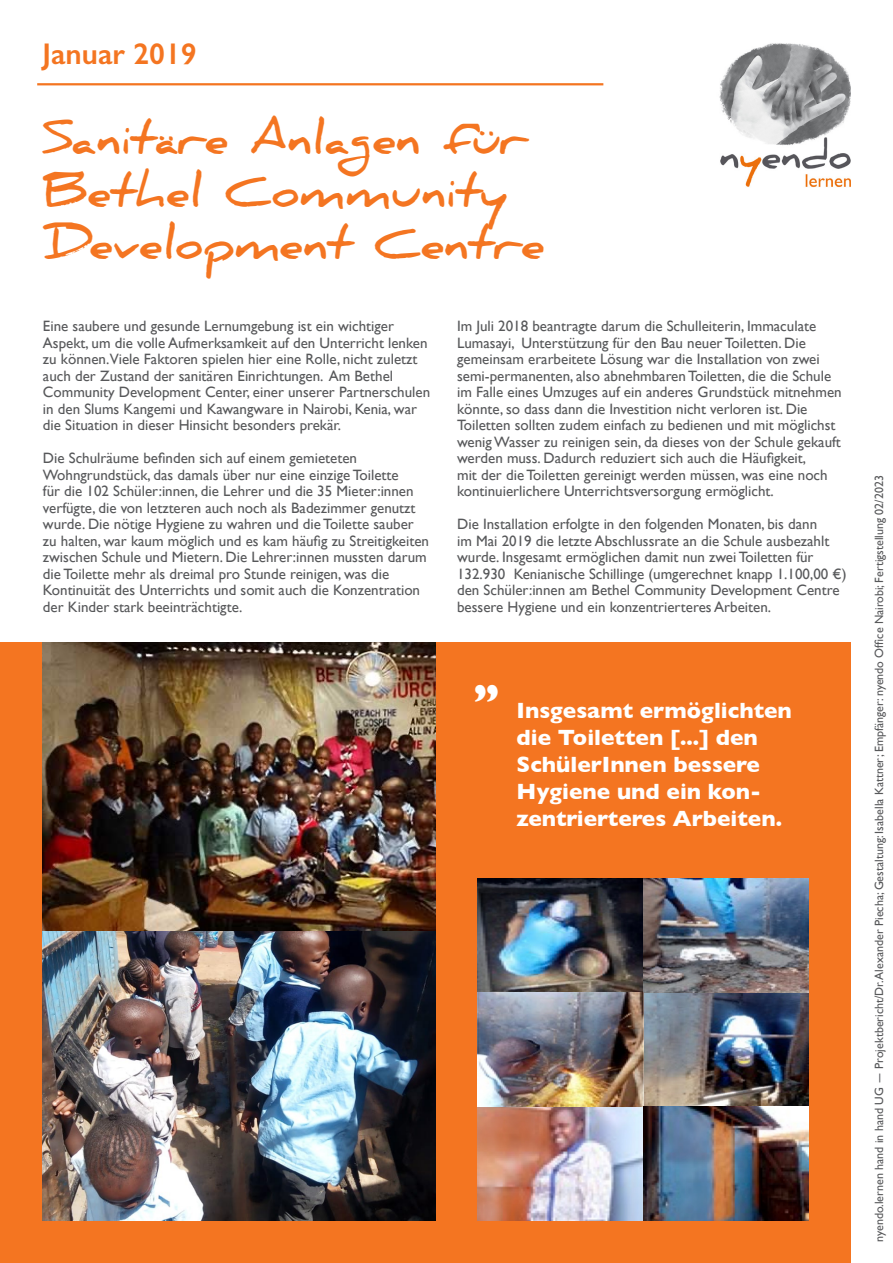
<style>
.page{position:relative;width:893px;height:1263px;background:#fff}
.page>*{position:absolute;margin:0;border:0;box-sizing:border-box;transform-origin:0 0}
.t1{font:700 45px/52.5px "Daniel";color:#f47521}
.t2{font:700 45px "Gill Sans";color:#fff}
.t3{font:600 30px "Gill Sans";color:#f47521}
.t4{font:700 22.5px/27px "Gill Sans";color:#fff}
.t5{font:15px/16.5px "Gill Sans";color:#57585a}
.t6{font:12px "Gill Sans";color:#57585a}
.s1{font-family:"Helvetica Neue"}
</style>
<div class="page">
<img style="left:719px;top:43px;width:131px;height:145px">
<div style="left:423px;top:642px;width:427px;height:621px;background:#f47521"></div>
<div style="left:0;top:642px;width:436px;height:621px;background:#f47521"></div>
<hr style="left:37px;top:83px;width:566px;height:2px;background:#f47521">
<img style="left:43px;top:930px;width:393px;height:290px">
<img style="left:43px;top:642px;width:393px;height:288px">
<img style="left:478px;top:879px;width:330px;height:341px">
<p class="t3" style="left:43px;top:36px;width:156px">Januar 2019</p>
<p class="t1" style="left:43px;top:112px;width:503px">Sanitäre Anlagen für<br>Bethel Community<br>Development Centre</p>
<p class="t5" style="left:43px;top:318px;width:389px">Eine saubere und gesunde Lernumgebung ist ein wichtiger Aspekt, um die volle Aufmerksamkeit auf den Unterricht lenken zu können.Viele Faktoren spielen hier eine Rolle, nicht zuletzt auch der Zustand der sanitären Einrichtungen. Am Bethel Community Development Center, einer unserer Partnerschulen in den Slums Kangemi und Kawangware in Nairobi, Kenia, war die Situation in dieser Hinsicht besonders prekär.</p>
<p class="t5" style="left:43px;top:450px;width:388px">Die Schulräume befinden sich auf einem gemieteten Wohngrundstück, das damals über nur eine einzige Toilette<br>für die 102 Schüler:innen, die Lehrer und die 35 Mieter:innen verfügte, die von letzteren auch noch als Badezimmer genutzt wurde. Die nötige Hygiene zu wahren und die Toilette sauber zu halten, war kaum möglich und es kam häufig zu Streitigkeiten zwischen Schule und Mietern. Die Lehrer:innen mussten darum die Toilette mehr als dreimal pro Stunde reinigen, was die Kontinuität des Unterrichts und somit auch die Konzentration der Kinder stark beeinträchtigte.</p>
<p class="t5" style="left:457px;top:318px;width:386px">Im Juli 2018 beantragte darum die Schulleiterin, Immaculate Lumasayi, Unterstützung für den Bau neuer Toiletten. Die gemeinsam erarbeitete Lösung war die Installation von zwei semi-permanenten, also abnehmbaren Toiletten, die die Schule im Falle eines Umzuges auf ein anderes Grundstück mitnehmen könnte, so dass dann die Investition nicht verloren ist. Die Toiletten sollten zudem einfach zu bedienen und mit möglichst wenig Wasser zu reinigen sein, da dieses von der Schule gekauft werden muss. Dadurch reduziert sich auch die Häufigkeit,<br>mit der die Toiletten gereinigt werden müssen, was eine noch kontinuierlichere Unterrichtsversorgung ermöglicht.</p>
<p class="t5" style="left:457px;top:516px;width:391px">Die Installation erfolgte in den folgenden Monaten, bis dann<br>im Mai 2019 die letzte Abschlussrate an die Schule ausbezahlt wurde. Insgesamt ermöglichen damit nun zwei Toiletten für 132.930 Kenianische Schillinge (umgerechnet knapp 1.100,00 €) den Schüler:innen am Bethel Community Development Centre bessere Hygiene und ein konzentrierteres Arbeiten.</p>
<p class="t2" style="left:474px;top:643px;width:27px">„</p>
<p class="t4" style="left:517px;top:696px;width:277px">Insgesamt ermöglichten die Toiletten [...] den<br>SchülerInnen bessere<br>Hygiene und ein kon&shy;zentrierteres Arbeiten.</p>
<p class="t6" style="left:872px;top:1242px;width:768px;rotate:-90deg">nyendo.lernen hand in hand UG <span class="s1">—</span> Projektbericht/Dr. Alexander Piecha; Gestaltung: Isabella Kattner; Empfänger: nyendo Office Nairobi; Fertigstellung 02/2023</p>
</div>
